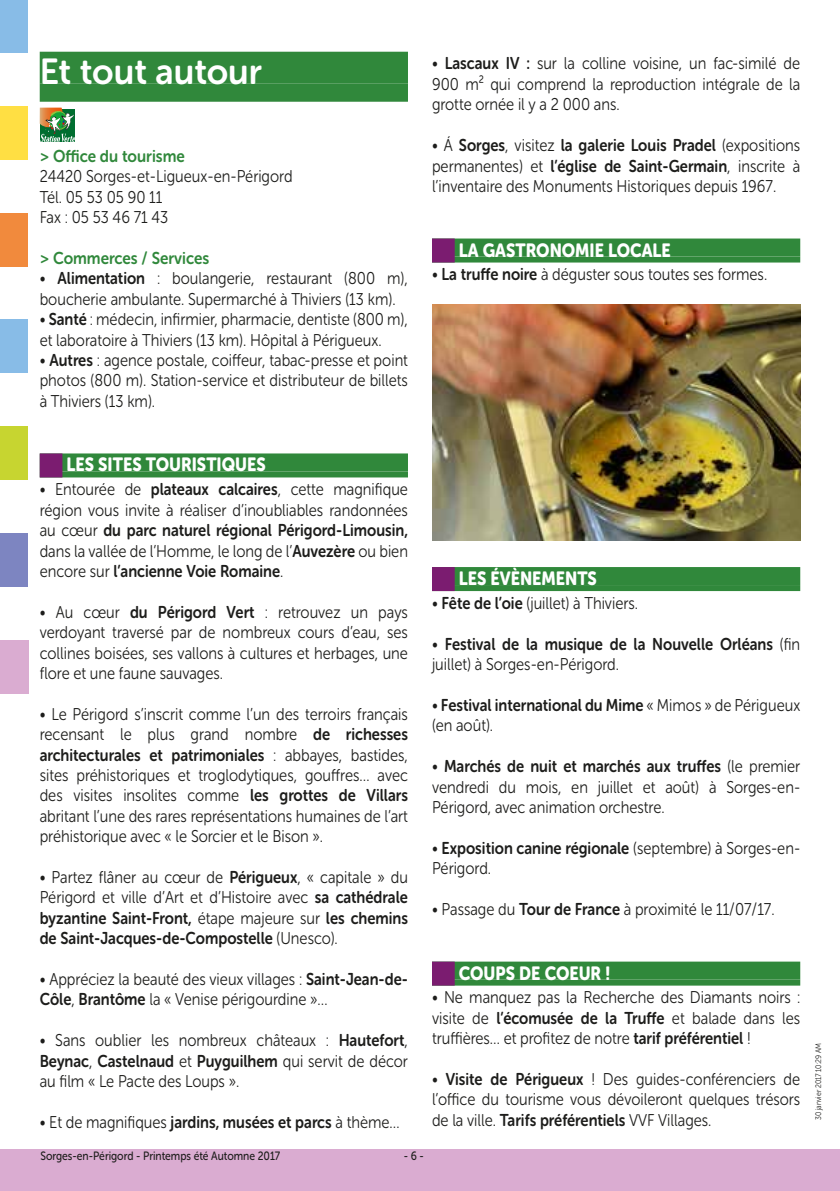
<style>
.page{position:relative;width:840px;height:1191px;background:#fff}
.page>*{position:absolute;margin:0;border:0;box-sizing:border-box;transform-origin:0 0}
.t1{font:36px "Museo Sans Rounded 700";color:#fff;scale:.96 1}
.t2{font:19px "Museo Sans Rounded 900";color:#fff;scale:.87 1}
.t3{font:17px/20.4px "Museo Sans Rounded 300";color:#1d1d1b;scale:.87 1}
.t4{font:17px/20.4px "Museo Sans Rounded 700";color:#1d1d1b;scale:.87 1}
.t5{font:17px "Museo Sans Rounded 700";color:#30883b;scale:.9 1}
.t6{font:12px "Museo Sans Rounded 500";color:#1d1d1b;scale:.87 1}
.t7{font:8px "Museo Sans Rounded 300";color:#1d1d1b;scale:.87 1}
.s1{font-family:"Museo Sans Rounded 700"}
.s2{font-family:"Museo Sans Rounded 300"}
</style>
<div class="page">
<hr style="left:839px;top:1148px;width:1px;height:43px;background:#daacd1">
<div style="left:0;top:1148px;width:839px;height:43px;background:#daacd1"></div>
<div style="left:0;top:0;width:27px;height:53px;background:#88bce7"></div>
<div style="left:0;top:106px;width:27px;height:53px;background:#ffdf43"></div>
<div style="left:0;top:213px;width:27px;height:53px;background:#f18a3d"></div>
<div style="left:0;top:319px;width:27px;height:54px;background:#88bce7"></div>
<div style="left:0;top:426px;width:27px;height:54px;background:#c7d530"></div>
<div style="left:0;top:533px;width:27px;height:53px;background:#7d85c1"></div>
<div style="left:0;top:640px;width:28px;height:53px;background:#daacd1"></div>
<div style="left:40px;top:52px;width:368px;height:32px;background:#30883b"></div>
<div style="left:40px;top:84px;width:368px;height:18px;background:#30883b"></div>
<div style="left:40px;top:453px;width:368px;height:18px;background:#30883b"></div>
<div style="left:40px;top:471px;width:368px;height:6px;background:#30883b"></div>
<div style="left:40px;top:453px;width:22px;height:24px;background:#7b1c70"></div>
<svg style="left:40px;top:108px;width:35px;height:34px"></svg>
<div style="left:432px;top:238px;width:367px;height:18px;background:#30883b"></div>
<div style="left:432px;top:256px;width:367px;height:6px;background:#30883b"></div>
<div style="left:432px;top:238px;width:22px;height:24px;background:#7b1c70"></div>
<div style="left:432px;top:567px;width:367px;height:18px;background:#30883b"></div>
<div style="left:432px;top:585px;width:367px;height:6px;background:#30883b"></div>
<div style="left:432px;top:567px;width:22px;height:24px;background:#7b1c70"></div>
<div style="left:432px;top:961px;width:367px;height:18px;background:#30883b"></div>
<div style="left:432px;top:979px;width:367px;height:6px;background:#30883b"></div>
<div style="left:432px;top:961px;width:22px;height:24px;background:#7b1c70"></div>
<img style="left:432px;top:304px;width:367px;height:237px">
<h1 class="t1" style="left:40px;top:51px;width:233px">Et tout autour</h1>
<p class="t5" style="left:40px;top:147px;width:163px">&gt; Office du tourisme</p>
<p class="t3" style="left:40px;top:166px;width:292px">24420 Sorges-et-Ligueux-en-Périgord<br>Tél. 05 53 05 90 11<br>Fax : 05 53 46 71 43</p>
<p class="t5" style="left:40px;top:249px;width:190px">&gt; Commerces / Services</p>
<p class="t3" style="left:40px;top:268px;width:424px">• <span class="s1">Alimentation</span> : boulangerie, restaurant (800 m), boucherie ambulante. Supermarché à Thiviers (13 km).</p>
<p class="t3" style="left:40px;top:309px;width:424px">• <span class="s1">Santé</span> : médecin, infirmier, pharmacie, dentiste (800 m), et laboratoire à Thiviers (13 km). Hôpital à Périgueux.</p>
<p class="t3" style="left:40px;top:350px;width:424px;text-align:justify">• <span class="s1">Autres</span> : agence postale, coiffeur, tabac-presse et point photos (800 m). Station-service et distributeur de billets à Thiviers (13 km).</p>
<p class="t3" style="left:432px;top:54px;width:424px;text-align:justify">• <span class="s1">Lascaux IV :</span> sur la colline voisine, un fac-similé de 900 m² qui comprend la reproduction intégrale de la grotte ornée il y a 2 000 ans.</p>
<p class="t4" style="left:432px;top:135px;width:424px"><span class="s2">• Á</span> Sorges<span class="s2">, visitez</span> la galerie Louis Pradel <span class="s2">(expositions</span></p>
<p class="t3" style="left:432px;top:156px;width:424px">permanentes) et <span class="s1">l’église de Saint-Germain</span>, inscrite à l’inventaire des Monuments Historiques depuis 1967.</p>
<p class="t2" style="left:458px;top:239px;width:245px">LA GASTRONOMIE LOCALE</p>
<p class="t3" style="left:432px;top:264px;width:386px">• <span class="s1">La truffe noire</span> à déguster sous toutes ses formes.</p>
<p class="t2" style="left:66px;top:454px;width:230px">LES SITES TOURISTIQUES</p>
<p class="t3" style="left:40px;top:479px;width:424px">• Entourée de <span class="s1">plateaux calcaires</span>, cette magnifique région vous invite à réaliser d’inoubliables randonnées</p>
<p class="t4" style="left:40px;top:520px;width:424px"><span class="s2">au cœur</span> du parc naturel régional Périgord-Limousin,</p>
<p class="t3" style="left:40px;top:540px;width:424px">dans la vallée de l’Homme, le long de l’<span class="s1">Auvezère</span> ou bien</p>
<p class="t4" style="left:40px;top:561px;width:281px"><span class="s2">encore sur</span> l’ancienne Voie Romaine<span class="s2">.</span></p>
<p class="t3" style="left:40px;top:602px;width:424px;text-align:justify">• Au cœur <span class="s1">du Périgord Vert</span> : retrouvez un pays verdoyant traversé par de nombreux cours d’eau, ses collines boisées, ses vallons à cultures et herbages, une flore et une faune sauvages.</p>
<p class="t3" style="left:40px;top:704px;width:424px">• Le Périgord s’inscrit comme l’un des terroirs français recensant le plus grand nombre <span class="s1">de richesses</span></p>
<p class="t4" style="left:40px;top:744px;width:424px">architecturales et patrimoniales <span class="s2">: abbayes, bastides,</span></p>
<p class="t3" style="left:40px;top:765px;width:424px;text-align:justify">sites préhistoriques et troglodytiques, gouffres… avec des visites insolites comme <span class="s1">les grottes de Villars </span>abritant l’une des rares représentations humaines de l’art préhistorique avec « le Sorcier et le Bison ».</p>
<p class="t3" style="left:40px;top:867px;width:424px">• Partez flâner au cœur de <span class="s1">Périgueux</span>, « capitale » du<br>Périgord et ville d’Art et d’Histoire avec <span class="s1">sa cathédrale</span></p>
<p class="t4" style="left:40px;top:907px;width:424px">byzantine Saint-Front, <span class="s2">étape majeure sur</span> les chemins de Saint-Jacques-de-Compostelle <span class="s2">(Unesco).</span></p>
<p class="t3" style="left:40px;top:969px;width:424px">• Appréciez la beauté des vieux villages : <span class="s1">Saint-Jean-de-<br>Côle</span>, <span class="s1">Brantôme</span> la « Venise périgourdine »…</p>
<p class="t3" style="left:40px;top:1030px;width:424px">• Sans oublier les nombreux châteaux : <span class="s1">Hautefort</span>,</p>
<p class="t4" style="left:40px;top:1050px;width:424px">Beynac<span class="s2">,</span> Castelnaud <span class="s2">et</span> Puyguilhem <span class="s2">qui servit de décor</span></p>
<p class="t3" style="left:40px;top:1071px;width:231px">au film « Le Pacte des Loups ».</p>
<p class="t3" style="left:40px;top:1112px;width:415px">• Et de magnifiques <span class="s1">jardins, musées et parcs</span> à thème…</p>
<p class="t2" style="left:458px;top:567px;width:160px">LES ÉVÈNEMENTS</p>
<p class="t3" style="left:432px;top:593px;width:238px">• <span class="s1">Fête de l’oie</span> (juillet) à Thiviers.</p>
<p class="t4" style="left:432px;top:633px;width:424px"><span class="s2">•</span> Festival de la musique de la Nouvelle Orléans <span class="s2">(fin</span></p>
<p class="t3" style="left:432px;top:654px;width:216px">juillet) à Sorges-en-Périgord.</p>
<p class="t4" style="left:432px;top:695px;width:424px"><span class="s2">•</span> Festival international du Mime <span class="s2">« Mimos » de Périgueux</span></p>
<p class="t3" style="left:432px;top:715px;width:72px">(en août).</p>
<p class="t4" style="left:432px;top:756px;width:424px"><span class="s2">•</span> Marchés de nuit et marchés aux truffes <span class="s2">(le premier</span></p>
<p class="t3" style="left:432px;top:776px;width:424px">vendredi du mois, en juillet et août) à Sorges-en-<br>Périgord, avec animation orchestre.</p>
<p class="t4" style="left:432px;top:837px;width:424px"><span class="s2">•</span> Exposition canine régionale <span class="s2">(septembre) à Sorges-en-</span></p>
<p class="t3" style="left:432px;top:858px;width:69px">Périgord.</p>
<p class="t3" style="left:432px;top:899px;width:395px">• Passage du <span class="s1">Tour de France</span> à proximité le 11/07/17.</p>
<p class="t2" style="left:458px;top:962px;width:175px">COUPS DE COEUR !</p>
<p class="t3" style="left:432px;top:987px;width:424px;text-align:justify">• Ne manquez pas la Recherche des Diamants noirs : visite de <span class="s1">l’écomusée de la Truffe</span> et balade dans les truffières… et profitez de notre <span class="s1">tarif préférentiel</span> !</p>
<p class="t3" style="left:432px;top:1069px;width:424px;text-align:justify">• <span class="s1">Visite de Périgueux</span> ! Des guides-conférenciers de l’office du tourisme vous dévoileront quelques trésors de la ville. <span class="s1">Tarifs préférentiels</span> VVF Villages.</p>
<p class="t6" style="left:40px;top:1149px;width:277px">Sorges-en-Périgord - Printemps été Automne 2017</p>
<p class="t6" style="left:403px;top:1149px;width:25px">- 6 -</p>
<p class="t7" style="left:813px;top:1120px;width:90px;rotate:-90deg">30 janvier 2017 10:29 AM</p>
</div>
